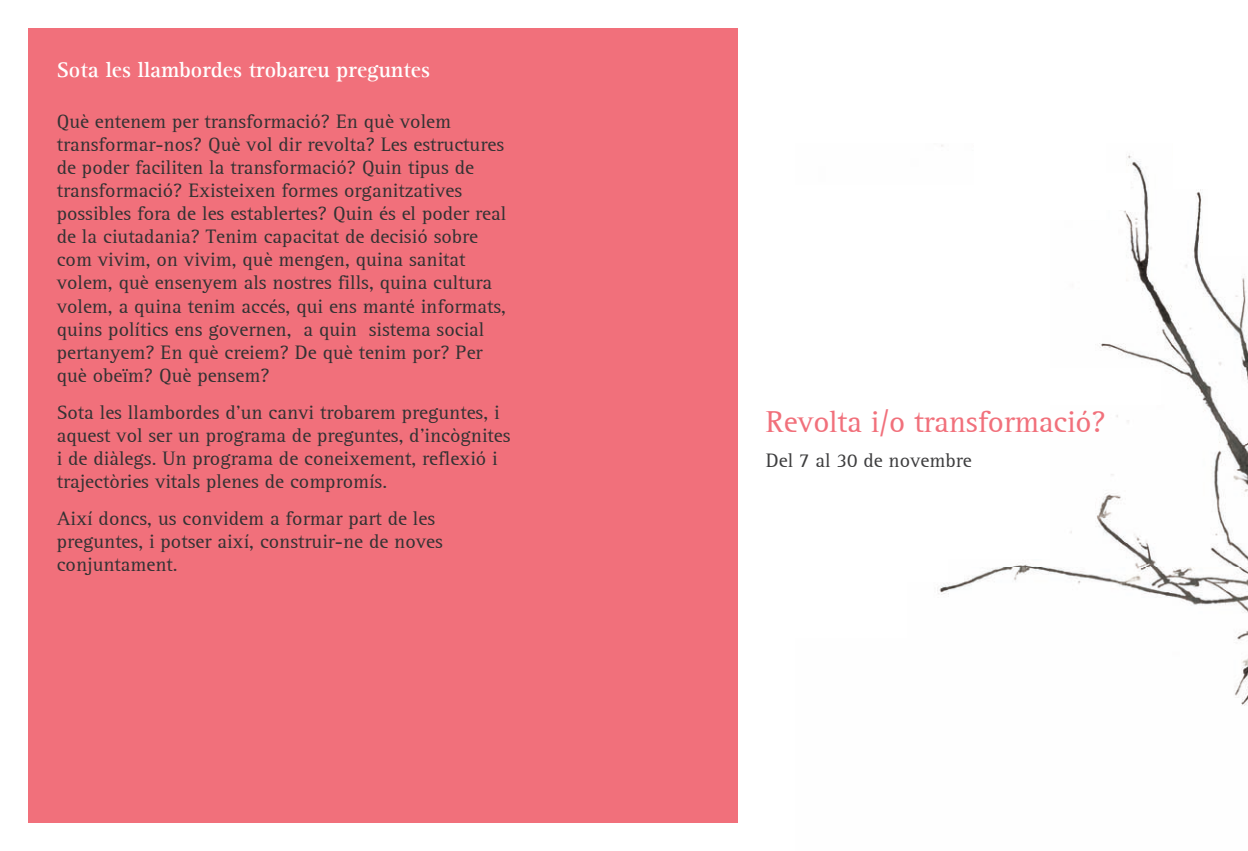
<style>
.page{position:relative;width:1248px;height:851px;background:#fff}
.page>*{position:absolute;margin:0;border:0;box-sizing:border-box;transform-origin:0 0}
.t1{font:31px "AT Rotis Serif";letter-spacing:-.01em;color:#f1707b}
.t2{font:700 22px "AT Rotis Serif";color:#fff}
.t3{font:20px/23px "AT Rotis Serif";color:#333233}
.t4{font:20px "AT Rotis Serif";color:#3e3e3f}
</style>
<div class="page">
<div style="left:28px;top:28px;width:709px;height:794px;background:#f1707b"></div>
<img style="left:937px;top:145px;width:310px;height:561px">
<div style="left:973px;top:120px;width:132px;height:99px;background:#fff"></div>
<div style="left:973px;top:173px;width:156px;height:37px;background:#fff"></div>
<div style="left:1005px;top:367px;width:155px;height:37px;background:#fff"></div>
<div style="left:791px;top:544px;width:156px;height:37px;background:#fff"></div>
<div style="left:1172px;top:143px;width:75px;height:46px;background:#fff"></div>
<div style="left:1208px;top:179px;width:39px;height:76px;background:#fff"></div>
<div style="left:790px;top:185px;width:259px;height:373px;background:#fff"></div>
<p class="t2" style="left:57px;top:57px;width:375px">Sota les llambordes trobareu preguntes</p>
<p class="t3" style="left:57px;top:111px;width:451px">Què entenem per transformació? En què volem transformar-nos? Què vol dir revolta? Les estructures de poder faciliten la transformació? Quin tipus de transformació? Existeixen formes organitzatives possibles fora de les establertes? Quin és el poder real de la ciutadania? Tenim capacitat de decisió sobre com vivim, on vivim, què mengen, quina sanitat volem, què ensenyem als nostres fills, quina cultura volem, a quina tenim accés, qui ens manté informats, quins polítics ens governen, a quin sistema social pertanyem? En què creiem? De què tenim por? Per què obeïm? Què pensem?</p>
<p class="t3" style="left:57px;top:401px;width:455px">Sota les llambordes d’un canvi trobarem preguntes, i aquest vol ser un programa de preguntes, d’incògnites i de diàlegs. Un programa de coneixement, reflexió i trajectòries vitals plenes de compromís.</p>
<p class="t3" style="left:57px;top:507px;width:387px">Així doncs, us convidem a formar part de les preguntes, i potser així, construir-ne de noves conjuntament.</p>
<h1 class="t1" style="left:765px;top:404px;width:341px">Revolta i/o transformació?</h1>
<p class="t4" style="left:765px;top:449px;width:207px">Del 7 al 30 de novembre</p>
</div>
